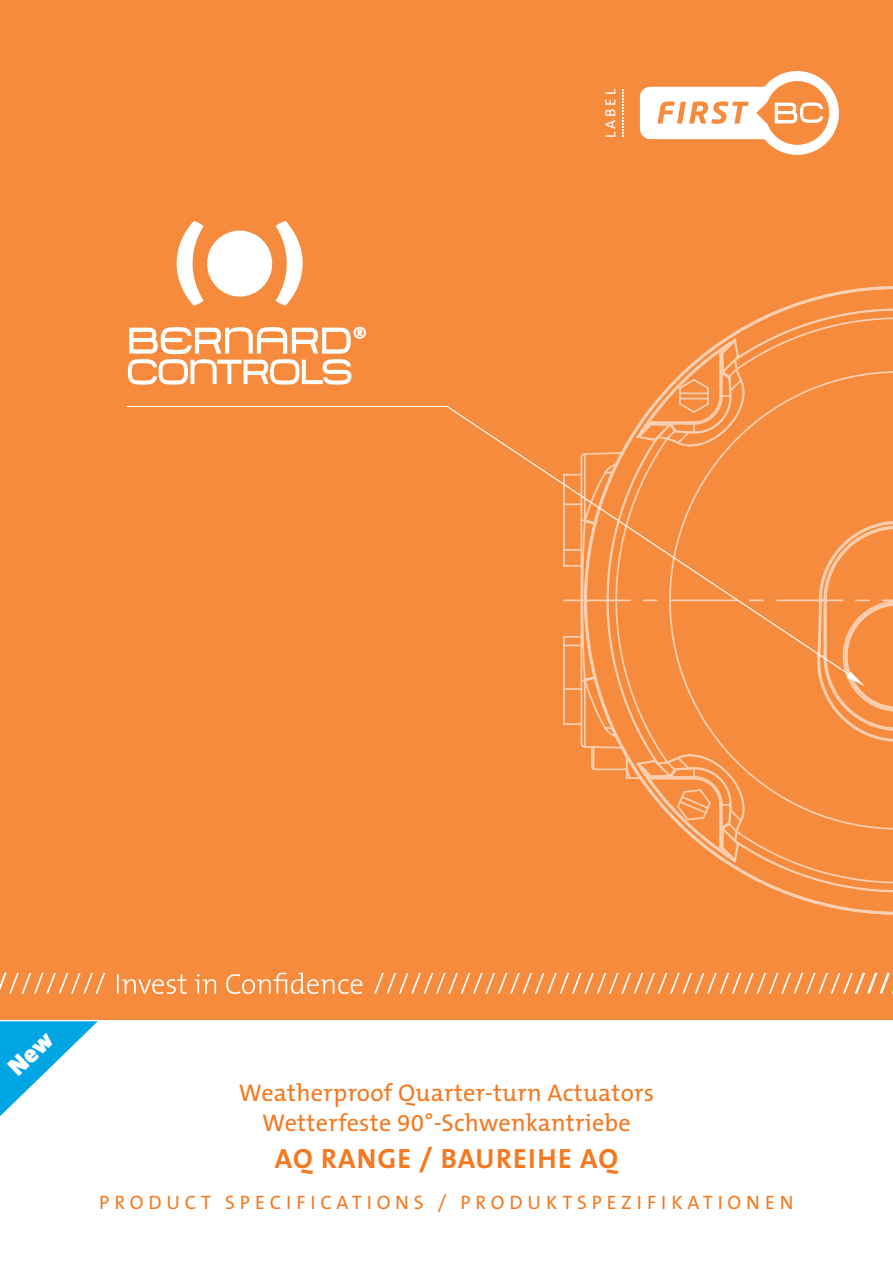
<style>
.page{position:relative;width:893px;height:1263px;background:#f68b3d}
.page>*{position:absolute;margin:0;border:0;box-sizing:border-box;transform-origin:0 0}
.t1{font:700 27.9px "The Mix B7";letter-spacing:.04em;color:#f47920}
.t2{font:27px "The Mix B5 Plain";color:#fff}
.t3{font:24.3px/30px "The Mix B5 Plain";letter-spacing:.01em;color:#f47920;text-align:center}
.t4{font:19.5px "The Mix B5 Plain";letter-spacing:.25em;color:#f47920}
.t5{font:14.7px "The Mix B5 Plain";letter-spacing:.195em;color:#fff}
</style>
<div class="page">
<div style="left:0;top:1020px;width:893px;height:243px;background:#fff"></div>
<svg style="left:640px;top:71px;width:199px;height:84px"></svg>
<svg style="left:622px;top:89px;width:1px;height:48px"></svg>
<svg style="left:117px;top:972px;width:245px;height:22px"></svg>
<svg style="left:128px;top:327px;width:224px;height:58px"></svg>
<svg style="left:276px;top:221px;width:27px;height:85px"></svg>
<svg style="left:177px;top:221px;width:27px;height:85px"></svg>
<div style="left:207px;top:231px;width:65px;height:66px;background:#fff;border-radius:50%"></div>
<svg style="left:0;top:972px;width:105px;height:21px"></svg>
<svg style="left:374px;top:973px;width:519px;height:21px"></svg>
<svg style="left:126px;top:405px;width:437px;height:80px"></svg>
<svg style="left:563px;top:293px;width:330px;height:615px"></svg>
<hr style="left:584px;top:454px;width:2px;height:66px;background:#fff">
<svg style="left:0;top:1021px;width:98px;height:95px"></svg>
<p class="t2" style="left:352px;top:324px;width:17px">®</p>
<p class="t5" style="left:603px;top:138px;width:51px;rotate:-90deg">LABEL</p>
<p class="t3" style="left:239px;top:1078px;width:417px">Weatherproof Quarter-turn Actuators<br>Wetterfeste 90°-Schwenkantriebe</p>
<p class="t1" style="left:275px;top:1144px;width:345px">AQ RANGE / BAUREIHE AQ</p>
<p class="t4" style="left:99px;top:1192px;width:696px">PRODUCT SPECIFICATIONS / PRODUKTSPEZIFIKATIONEN</p>
</div>
